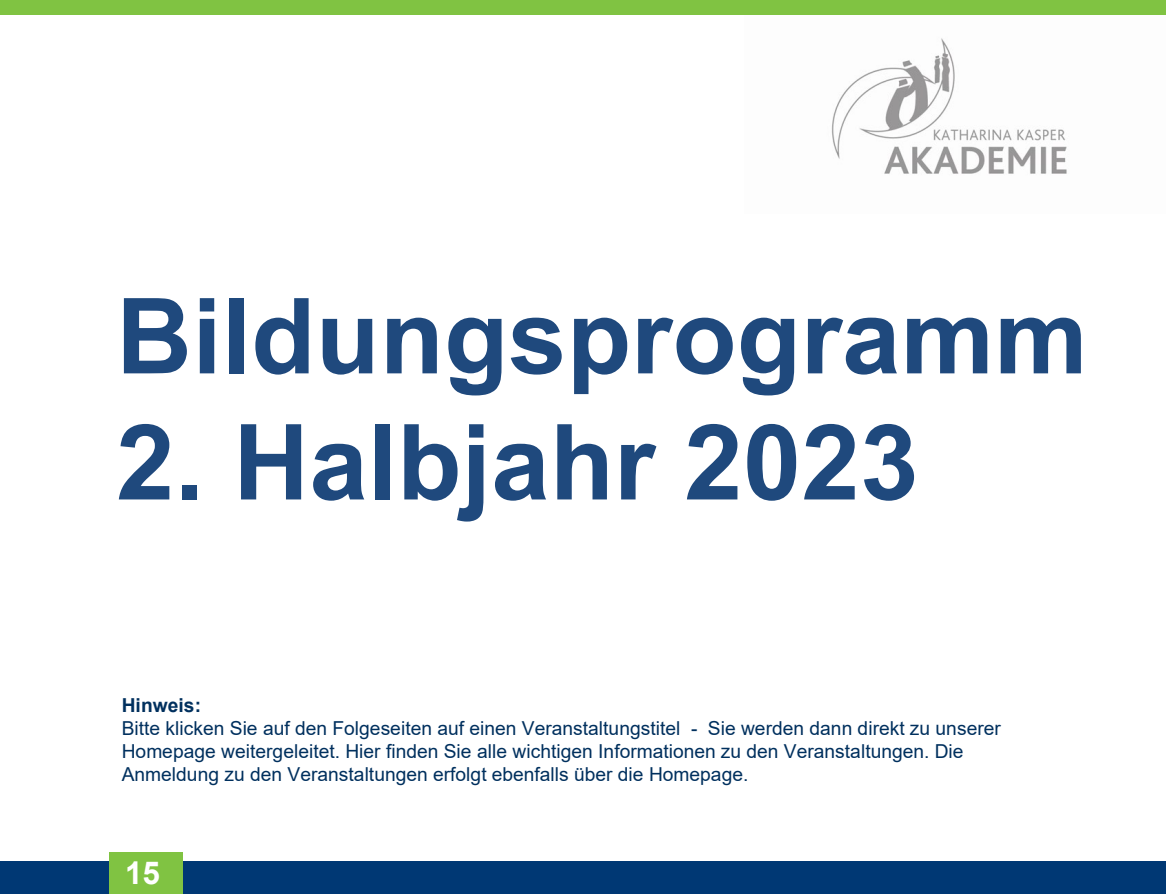
<style>
.page{position:relative;width:1166px;height:894px;background:#fff}
.page>*{position:absolute;margin:0;border:0;box-sizing:border-box;transform-origin:0 0}
.t1{font:700 105px "Arial";color:#1f497d}
.t2{font:700 31.5px "Arial";color:#fff}
.t3{font:19.25px/23.1px "Arial";color:#00305e}
.t4{font:700 19.25px "Arial";color:#00305e}
</style>
<div class="page">
<img style="left:831px;top:38px;width:236px;height:136px">
<div style="left:0;top:0;width:1166px;height:15px;background:#80c342"></div>
<div style="left:0;top:861px;width:1166px;height:32px;background:#003874"></div>
<div style="left:109px;top:851px;width:73px;height:42px;background:#80c342"></div>
<h1 class="t1" style="left:116px;top:262px;width:973px">Bildungsprogramm</h1>
<h1 class="t1" style="left:116px;top:388px;width:803px">2. Halbjahr 2023</h1>
<p class="t4" style="left:122px;top:691px;width:81px">Hinweis:</p>
<p class="t3" style="left:122px;top:716px;width:880px">Bitte klicken Sie auf den Folgeseiten auf einen Veranstaltungstitel - Sie werden dann direkt zu unserer</p>
<p class="t3" style="left:122px;top:739px;width:843px">Homepage weitergeleitet. Hier finden Sie alle wichtigen Informationen zu den Veranstaltungen. Die<br>Anmeldung zu den Veranstaltungen erfolgt ebenfalls über die Homepage.</p>
<p class="t2" style="left:125px;top:850px;width:37px">15</p>
</div>
